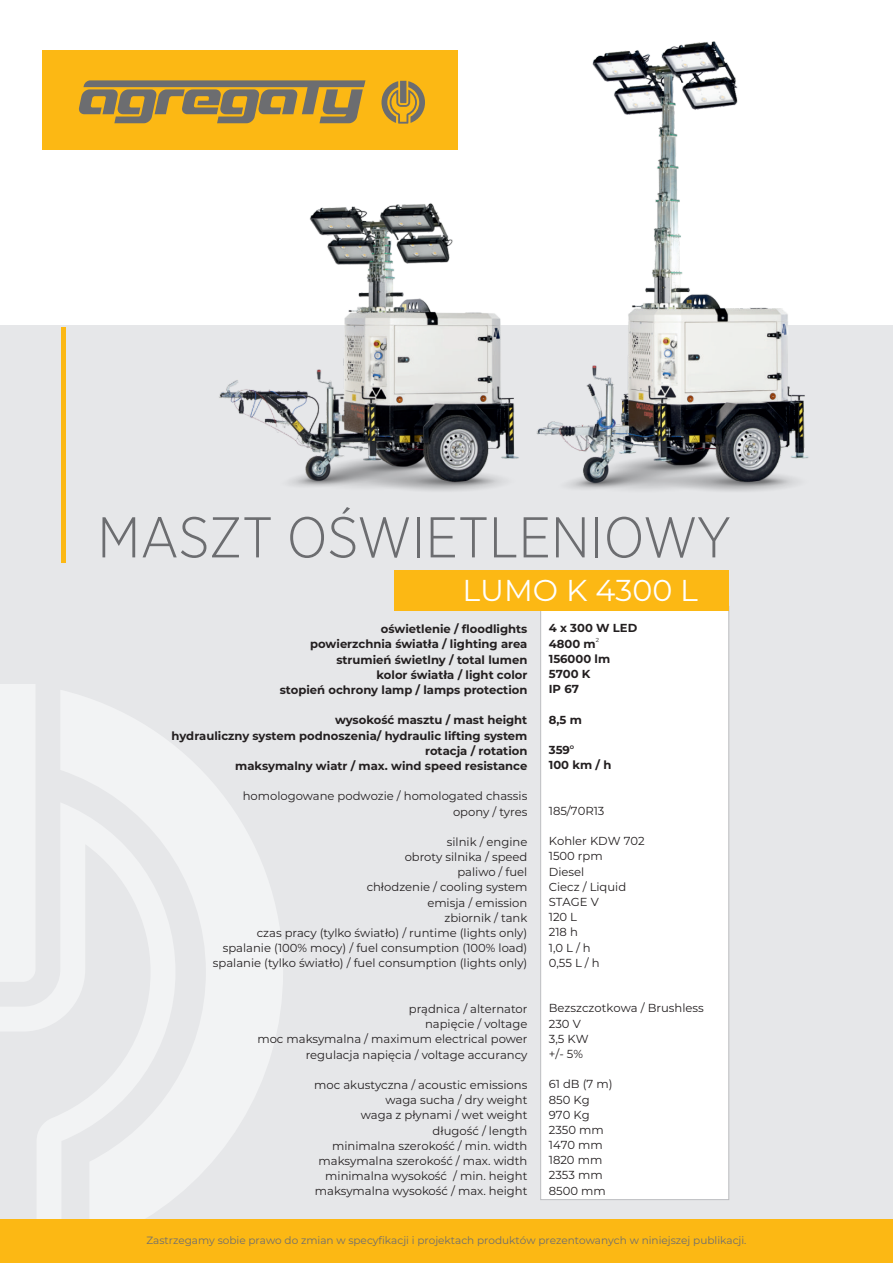
<style>
.page{position:relative;width:893px;height:1263px;background:#fff}
.page>*{position:absolute;margin:0;border:0;box-sizing:border-box;transform-origin:0 0}
.t1{font:300 57.3px "Gotham Narrow";color:#6c6d70}
.t2{font:30.15px "Montserrat";color:#fff}
.t3{font:11.55px/15.1px "Montserrat";color:#231f20;text-align:right}
.t4{font:700 11.55px/15.1px "Montserrat";color:#231f20}
.t5{font:10.5px "Montserrat";color:#6c6d70}
.t6{font:5.85px "Montserrat";color:#231f20}
.t7{font:700 5.1px "Montserrat";color:#231f20}
</style>
<div class="page">
<div style="left:0;top:326px;width:893px;height:937px;background:#e6e7e9"></div>
<div style="left:540px;top:606px;width:189px;height:594px;background:#fff"></div>
<svg style="left:0;top:684px;width:283px;height:535px"></svg>
<hr style="left:62px;top:327px;width:4px;height:236px;background:#fcb814">
<div style="left:0;top:1219px;width:893px;height:44px;background:#fcb814"></div>
<div style="left:42px;top:50px;width:416px;height:100px;background:#fcb814"></div>
<svg style="left:79px;top:80px;width:346px;height:44px"></svg>
<img style="left:545px;top:41px;width:271px;height:450px">
<img style="left:215px;top:203px;width:330px;height:288px">
<div style="left:394px;top:571px;width:334px;height:40px;background:#fcb814"></div>
<h1 class="t1" style="left:97px;top:511px;width:635px">MASZT OŚWIETLENIOWY</h1>
<h2 class="t2" style="left:462px;top:572px;width:237px">LUMO K 4300 L</h2>
<p class="t4" style="left:549px;top:621px;width:90px">4 x 300 W LED</p>
<p class="t6" style="left:596px;top:636px;width:5px">2</p>
<p class="t4" style="left:549px;top:636px;width:63px">4800 m<br>156000 lm<br>5700 K<br>IP 67</p>
<p class="t4" style="left:549px;top:712px;width:35px">8,5 m</p>
<p class="t7" style="left:570px;top:744px;width:6px">O</p>
<p class="t4" style="left:549px;top:742px;width:64px">359<br>100 km / h</p>
<p class="t3" style="left:549px;top:803px;width:57px">185/70R13</p>
<p class="t3" style="left:549px;top:833px;width:98px;text-align:left">Kohler KDW 702<br>1500 rpm<br>Diesel<br>Ciecz / Liquid<br>STAGE V<br>120 L<br>218 h<br>1,0 L / h<br>0,55 L / h</p>
<p class="t3" style="left:549px;top:1000px;width:157px;text-align:left">Bezszczotkowa / Brushless<br>230 V<br>3,5 KW<br>+/- 5%</p>
<p class="t3" style="left:549px;top:1076px;width:65px;text-align:left">61 dB (7 m)<br>850 Kg<br>970 Kg<br>2350 mm<br>1470 mm<br>1820 mm<br>2353 mm<br>8500 mm</p>
<p class="t4" style="left:280px;top:621px;width:249px;text-align:right">oświetlenie / floodlights<br>powierzchnia światła / lighting area strumień świetlny / total lumen<br>kolor światła / light color<br>stopień ochrony lamp / lamps protection</p>
<p class="t4" style="left:172px;top:713px;width:357px;text-align:right">wysokość masztu / mast height<br>hydrauliczny system podnoszenia/ hydraulic lifting system rotacja / rotation<br>maksymalny wiatr / max. wind speed resistance</p>
<p class="t3" style="left:243px;top:788px;width:286px">homologowane podwozie / homologated chassis opony / tyres</p>
<p class="t3" style="left:213px;top:834px;width:316px">silnik / engine<br>obroty silnika / speed<br>paliwo / fuel<br>chłodzenie / cooling system<br>emisja / emission<br>zbiornik / tank<br>czas pracy (tylko światło) / runtime (lights only) spalanie (100% mocy) / fuel consumption (100% load) spalanie (tylko światło) / fuel consumption (lights only)</p>
<p class="t3" style="left:257px;top:1001px;width:272px">prądnica / alternator<br>napięcie / voltage<br>moc maksymalna / maximum electrical power regulacja napięcia / voltage accurancy</p>
<p class="t3" style="left:314px;top:1077px;width:215px">moc akustyczna / acoustic emissions waga sucha / dry weight<br>waga z płynami / wet weight długość / length<br>minimalna szerokość / min. width maksymalna szerokość / max. width minimalna wysokość / min. height maksymalna wysokość / max. height</p>
<p class="t5" style="left:146px;top:1234px;width:602px">Zastrzegamy sobie prawo do zmian w specyfikacji i projektach produktów prezentowanych w niniejszej publikacji.</p>
</div>
